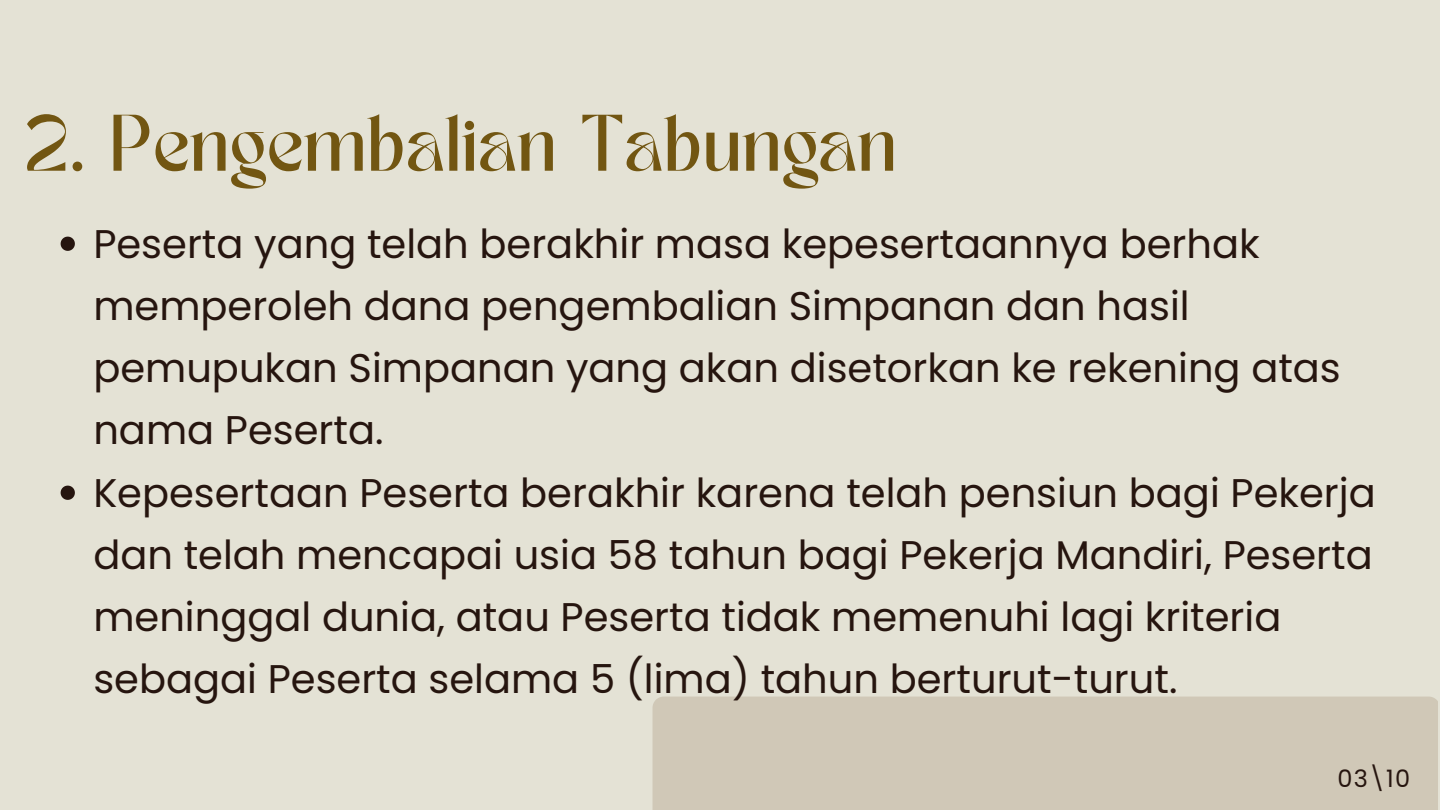
<style>
.page{position:relative;width:1440px;height:810px;background:#e4e2d5}
.page>*{position:absolute;margin:0;border:0;box-sizing:border-box;transform-origin:0 0}
.t1{font:56px "TAN MERINGUE";letter-spacing:.02em;color:#725612}
.t2{font:40px/62.2px "Poppins";color:#26150f}
.t3{font:24px "Poppins";color:#26150f}
</style>
<div class="page">
<div style="left:653px;top:697px;width:785px;height:113px;background:#d0c8b7"></div>
<svg style="left:61px;top:237px;width:14px;height:14px"></svg>
<svg style="left:61px;top:486px;width:14px;height:14px"></svg>
<h1 class="t1" style="left:25px;top:114px;width:873px">2. Pengembalian Tabungan</h1>
<p class="t2" style="left:93px;top:213px;width:1284px">Peserta yang telah berakhir masa kepesertaannya berhak memperoleh dana pengembalian Simpanan dan hasil pemupukan Simpanan yang akan disetorkan ke rekening atas nama Peserta.<br>Kepesertaan Peserta berakhir karena telah pensiun bagi Pekerja dan telah mencapai usia 58 tahun bagi Pekerja Mandiri, Peserta meninggal dunia, atau Peserta tidak memenuhi lagi kriteria sebagai Peserta selama 5 (lima) tahun berturut-turut.</p>
<p class="t3" style="left:1337px;top:762px;width:74px">03\10</p>
</div>
